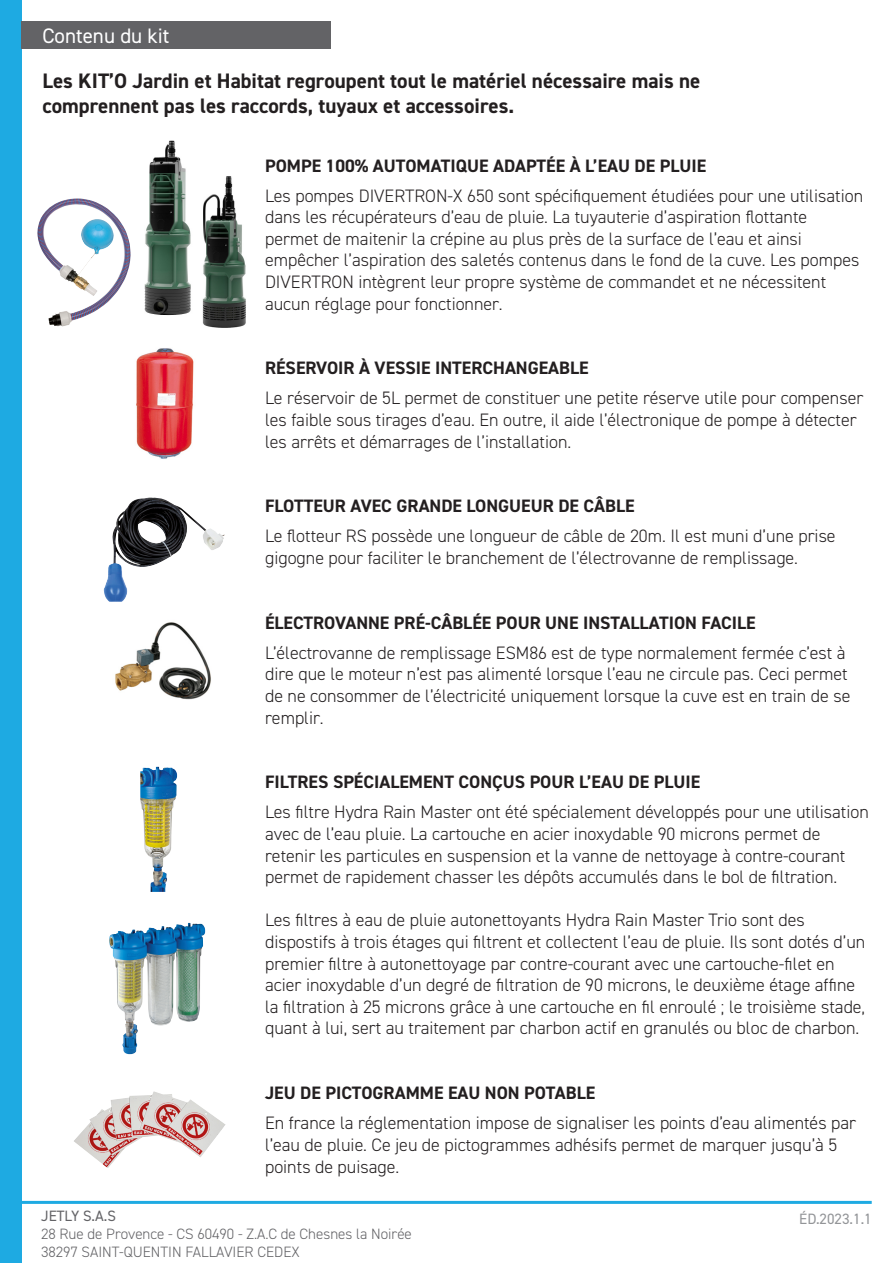
<style>
.page{position:relative;width:893px;height:1263px;background:#fff}
.page>*{position:absolute;margin:0;border:0;box-sizing:border-box;transform-origin:0 0}
.t1{font:700 21px/25.2px "DIN2014";color:#231f20}
.t2{font:21px "DIN2014";color:#fff}
.t3{font:300 18px/21.6px "DIN2014";color:#231f20}
.t4{font:700 18px "DIN2014";color:#231f20}
.t5{font:300 15px/18px "DIN2014";color:#636366}
.t6{font:15px "DIN2014";color:#939598}
.t7{font:15px "DIN2014";color:#636366}
</style>
<div class="page">
<div style="left:0;top:0;width:21px;height:1263px;background:#1eaae2"></div>
<div style="left:21px;top:21px;width:309px;height:28px;background:#636366"></div>
<hr style="left:21px;top:1201px;width:851px;height:3px;background:#1eaae2">
<img style="left:114px;top:140px;width:77px;height:176px">
<img style="left:202px;top:176px;width:44px;height:152px">
<img style="left:37px;top:198px;width:77px;height:99px">
<img style="left:136px;top:348px;width:58px;height:111px">
<img style="left:103px;top:497px;width:122px;height:105px">
<img style="left:115px;top:622px;width:96px;height:78px">
<img style="left:140px;top:767px;width:37px;height:125px">
<img style="left:109px;top:924px;width:79px;height:130px">
<img style="left:74px;top:1091px;width:152px;height:77px">
<p class="t2" style="left:43px;top:23px;width:128px">Contenu du kit</p>
<p class="t1" style="left:43px;top:68px;width:659px">Les KIT’O Jardin et Habitat regroupent tout le matériel nécessaire mais ne comprennent pas les raccords, tuyaux et accessoires.</p>
<p class="t4" style="left:265px;top:153px;width:443px">POMPE 100% AUTOMATIQUE ADAPTÉE À L’EAU DE PLUIE</p>
<p class="t3" style="left:265px;top:185px;width:600px">Les pompes DIVERTRON-X 650 sont spécifiquement étudiées pour une utilisation dans les récupérateurs d’eau de pluie. La tuyauterie d’aspiration flottante permet de maitenir la crépine au plus près de la surface de l’eau et ainsi empêcher l’aspiration des saletés contenus dans le fond de la cuve. Les pompes DIVERTRON intègrent leur propre système de commandet et ne nécessitent aucun réglage pour fonctionner.</p>
<p class="t4" style="left:265px;top:356px;width:325px">RÉSERVOIR À VESSIE INTERCHANGEABLE</p>
<p class="t3" style="left:265px;top:387px;width:600px">Le réservoir de 5L permet de constituer une petite réserve utile pour compenser les faible sous tirages d’eau. En outre, il aide l’électronique de pompe à détecter les arrêts et démarrages de l’installation.</p>
<p class="t4" style="left:265px;top:494px;width:371px">FLOTTEUR AVEC GRANDE LONGUEUR DE CÂBLE</p>
<p class="t3" style="left:265px;top:525px;width:572px">Le flotteur RS possède une longueur de câble de 20m. Il est muni d’une prise gigogne pour faciliter le branchement de l’électrovanne de remplissage.</p>
<p class="t4" style="left:265px;top:611px;width:492px">ÉLECTROVANNE PRÉ-CÂBLÉE POUR UNE INSTALLATION FACILE</p>
<p class="t3" style="left:265px;top:642px;width:587px">L’électrovanne de remplissage ESM86 est de type normalement fermée c’est à dire que le moteur n’est pas alimenté lorsque l’eau ne circule pas. Ceci permet de ne consommer de l’électricité uniquement lorsque la cuve est en train de se remplir.</p>
<p class="t4" style="left:265px;top:770px;width:437px">FILTRES SPÉCIALEMENT CONÇUS POUR L’EAU DE PLUIE</p>
<p class="t3" style="left:265px;top:801px;width:605px">Les filtre Hydra Rain Master ont été spécialement développés pour une utilisation avec de l’eau pluie. La cartouche en acier inoxydable 90 microns permet de retenir les particules en suspension et la vanne de nettoyage à contre-courant permet de rapidement chasser les dépôts accumulés dans le bol de filtration.</p>
<p class="t3" style="left:265px;top:909px;width:602px">Les filtres à eau de pluie autonettoyants Hydra Rain Master Trio sont des dispostifs à trois étages qui filtrent et collectent l’eau de pluie. Ils sont dotés d’un premier filtre à autonettoyage par contre-courant avec une cartouche-filet en acier inoxydable d’un degré de filtration de 90 microns, le deuxième étage affine la filtration à 25 microns grâce à une cartouche en fil enroulé ; le troisième stade, quant à lui, sert au traitement par charbon actif en granulés ou bloc de charbon.</p>
<p class="t4" style="left:265px;top:1081px;width:332px">JEU DE PICTOGRAMME EAU NON POTABLE</p>
<p class="t3" style="left:265px;top:1112px;width:593px">En france la réglementation impose de signaliser les points d’eau alimentés par l’eau de pluie. Ce jeu de pictogrammes adhésifs permet de marquer jusqu’à 5 points de puisage.</p>
<p class="t7" style="left:41px;top:1206px;width:76px">JETLY S.A.S</p>
<p class="t5" style="left:41px;top:1225px;width:372px">28 Rue de Provence - CS 60490 - Z.A.C de Chesnes la Noirée<br>38297 SAINT-QUENTIN FALLAVIER CEDEX</p>
<p class="t6" style="left:799px;top:1210px;width:74px">ÉD.2023.1.1</p>
</div>
